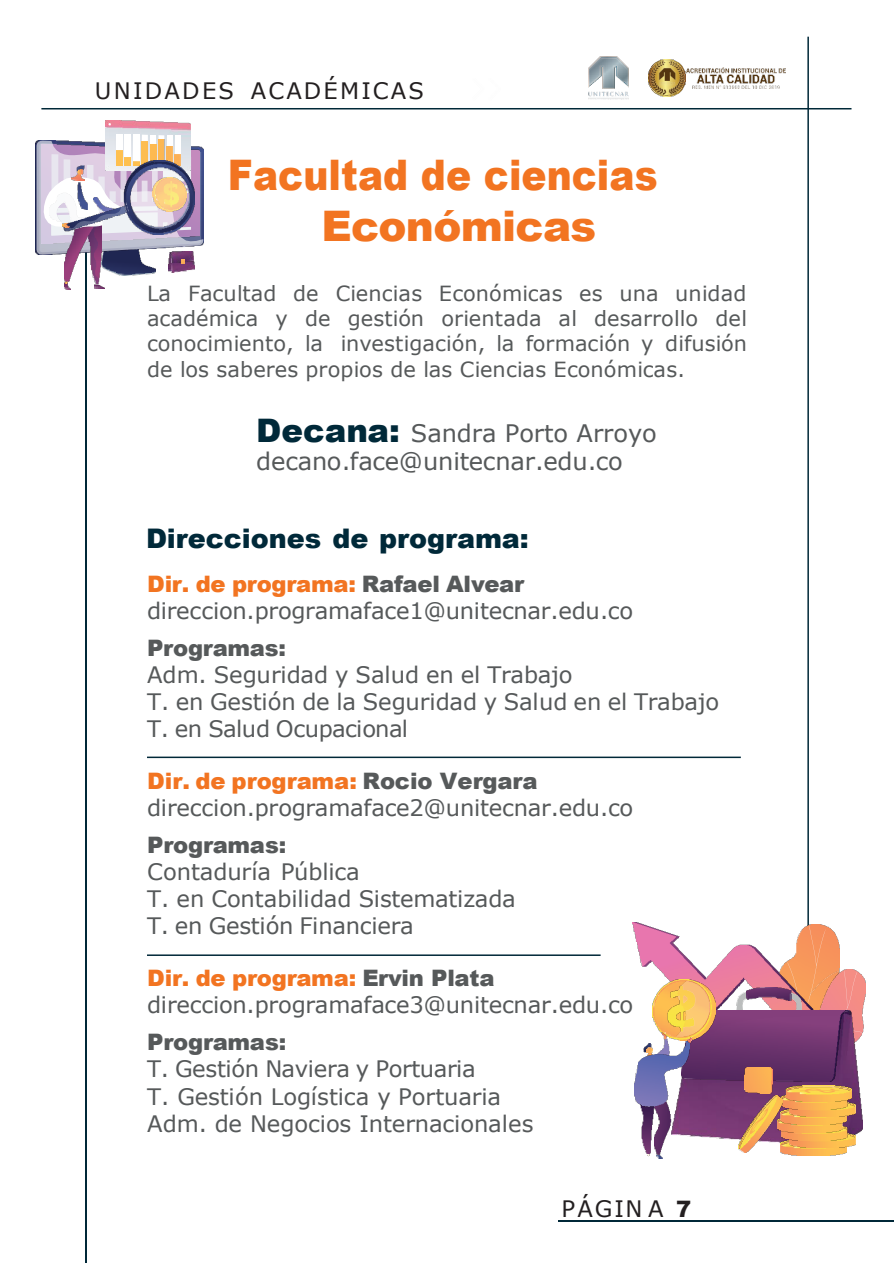
<style>
.page{position:relative;width:894px;height:1263px;background:#fff}
.page>*{position:absolute;margin:0;border:0;box-sizing:border-box;transform-origin:0 0}
.t1{font:900 42.15px/50.7px "Arial";color:#f27421;scale:.89 1}
.t2{font:900 27px "Arial";color:#002939}
.t3{font:24.15px/28.8px "Verdana";letter-spacing:-.005em;color:#56595a}
.t4{font:22.65px/27px "Verdana";letter-spacing:-.01em;color:#56595a}
.t5{font:900 22.65px "Arial";letter-spacing:-.015em;color:#f27421}
.t6{font:900 22.65px "Arial";letter-spacing:-.015em;color:#56595a}
.t7{font:22.65px "Verdana";letter-spacing:.095em;color:#231f20}
.t8{font:20.85px/25.2px "Verdana";color:#56595a;text-align:justify}
.s1{font-family:"Arial";font-weight:900;font-size:32.4px;color:#002939}
.s2{color:#56595a}
.s3{font-family:"Arial";font-weight:900}
</style>
<div class="page">
<hr style="left:557px;top:1220px;width:336px;height:1px;background:#002838">
<hr style="left:807px;top:37px;width:1px;height:942px;background:#002838">
<hr style="left:85px;top:177px;width:1px;height:1086px;background:#002838">
<hr style="left:41px;top:108px;width:810px;height:1px;background:#002838">
<hr style="left:147px;top:954px;width:453px;height:2px;background:#002838">
<hr style="left:147px;top:757px;width:593px;height:1px;background:#002838">
<img style="left:588px;top:57px;width:40px;height:42px">
<img style="left:660px;top:96px;width:14px;height:1px">
<img style="left:648px;top:60px;width:36px;height:36px">
<img style="left:686px;top:67px;width:99px;height:22px">
<img style="left:861px;top:974px;width:4px;height:62px">
<svg style="left:824px;top:925px;width:37px;height:86px"></svg>
<img style="left:632px;top:922px;width:192px;height:88px">
<img style="left:736px;top:992px;width:13px;height:18px">
<img style="left:789px;top:992px;width:12px;height:18px">
<img style="left:746px;top:987px;width:45px;height:13px">
<img style="left:689px;top:1011px;width:172px;height:135px">
<img style="left:689px;top:1010px;width:159px;height:72px">
<img style="left:744px;top:1067px;width:28px;height:27px">
<img style="left:781px;top:1144px;width:64px;height:11px">
<img style="left:782px;top:1140px;width:7px;height:4px">
<img style="left:789px;top:1140px;width:65px;height:8px">
<img style="left:782px;top:1124px;width:72px;height:16px">
<img style="left:782px;top:1117px;width:64px;height:16px">
<img style="left:782px;top:1113px;width:63px;height:11px">
<img style="left:782px;top:1109px;width:7px;height:4px">
<img style="left:789px;top:1109px;width:65px;height:8px">
<img style="left:781px;top:1093px;width:73px;height:16px">
<img style="left:782px;top:1086px;width:69px;height:16px">
<svg style="left:790px;top:1090px;width:52px;height:57px;background:#f8b251"></svg>
<img style="left:786px;top:1086px;width:64px;height:4px">
<img style="left:738px;top:1095px;width:44px;height:58px">
<img style="left:739px;top:1096px;width:37px;height:52px">
<img style="left:652px;top:979px;width:63px;height:62px">
<img style="left:651px;top:982px;width:57px;height:80px">
<svg style="left:686px;top:1037px;width:5px;height:7px"></svg>
<svg style="left:647px;top:1154px;width:15px;height:4px"></svg>
<img style="left:634px;top:1041px;width:55px;height:113px">
<img style="left:102px;top:264px;width:53px;height:11px">
<img style="left:169px;top:264px;width:25px;height:8px">
<img style="left:105px;top:121px;width:85px;height:20px">
<div style="left:116px;top:134px;width:6px;height:16px;background:#fff"></div>
<div style="left:125px;top:134px;width:6px;height:24px;background:#fff"></div>
<div style="left:133px;top:134px;width:6px;height:27px;background:#fff"></div>
<div style="left:142px;top:135px;width:6px;height:30px;background:#fff"></div>
<div style="left:150px;top:135px;width:6px;height:9px;background:#fff"></div>
<svg style="left:158px;top:135px;width:6px;height:5px"></svg>
<div style="left:166px;top:135px;width:6px;height:12px;background:#fff"></div>
<div style="left:174px;top:136px;width:6px;height:19px;background:#fff"></div>
<svg style="left:95px;top:283px;width:9px;height:5px"></svg>
<svg style="left:65px;top:283px;width:6px;height:6px"></svg>
<img style="left:64px;top:264px;width:38px;height:19px">
<svg style="left:37px;top:141px;width:166px;height:123px"></svg>
<img style="left:78px;top:181px;width:10px;height:29px">
<p class="t7" style="left:95px;top:75px;width:330px">UNIDADES ACADÉMICAS</p>
<h1 class="t1" style="left:321px;top:148px;width:379px;text-indent:-94px">Facultad de ciencias<br>Económicas</h1>
<p class="t8" style="left:147px;top:281px;width:601px">La Facultad de Ciencias Económicas es una unidad académica y de gestión orientada al desarrollo del conocimiento, la investigación, la formación y difusión de los saberes propios de las Ciencias Económicas.</p>
<p class="t3" style="left:256px;top:418px;width:402px"><span class="s1">Decana:</span> Sandra Porto Arroyo decano.face@unitecnar.edu.co</p>
<p class="t2" style="left:146px;top:519px;width:384px">Direcciones de programa:</p>
<p class="t5" style="left:147px;top:567px;width:378px">Dir. de programa: <span class="s2">Rafael Alvear</span></p>
<p class="t4" style="left:147px;top:597px;width:487px">direccion.programaface1@unitecnar.edu.co</p>
<p class="t6" style="left:147px;top:632px;width:140px">Programas:</p>
<p class="t4" style="left:147px;top:661px;width:573px">Adm. Seguridad y Salud en el Trabajo<br>T. en Gestión de la Seguridad y Salud en el Trabajo<br>T. en Salud Ocupacional</p>
<p class="t5" style="left:147px;top:764px;width:391px">Dir. de programa: <span class="s2">Rocio Vergara</span></p>
<p class="t4" style="left:147px;top:794px;width:487px">direccion.programaface2@unitecnar.edu.co</p>
<p class="t6" style="left:147px;top:828px;width:140px">Programas:</p>
<p class="t4" style="left:147px;top:858px;width:370px">Contaduría Pública<br>T. en Contabilidad Sistematizada<br>T. en Gestión Financiera</p>
<p class="t5" style="left:147px;top:961px;width:349px">Dir. de programa: <span class="s2">Ervin Plata</span></p>
<p class="t4" style="left:147px;top:991px;width:487px">direccion.programaface3@unitecnar.edu.co</p>
<p class="t6" style="left:147px;top:1026px;width:140px">Programas:</p>
<p class="t4" style="left:147px;top:1055px;width:388px">T. Gestión Naviera y Portuaria<br>T. Gestión Logística y Portuaria<br>Adm. de Negocios Internacionales</p>
<p class="t7" style="left:561px;top:1193px;width:131px">PÁGIN A <span class="s3">7</span></p>
</div>
